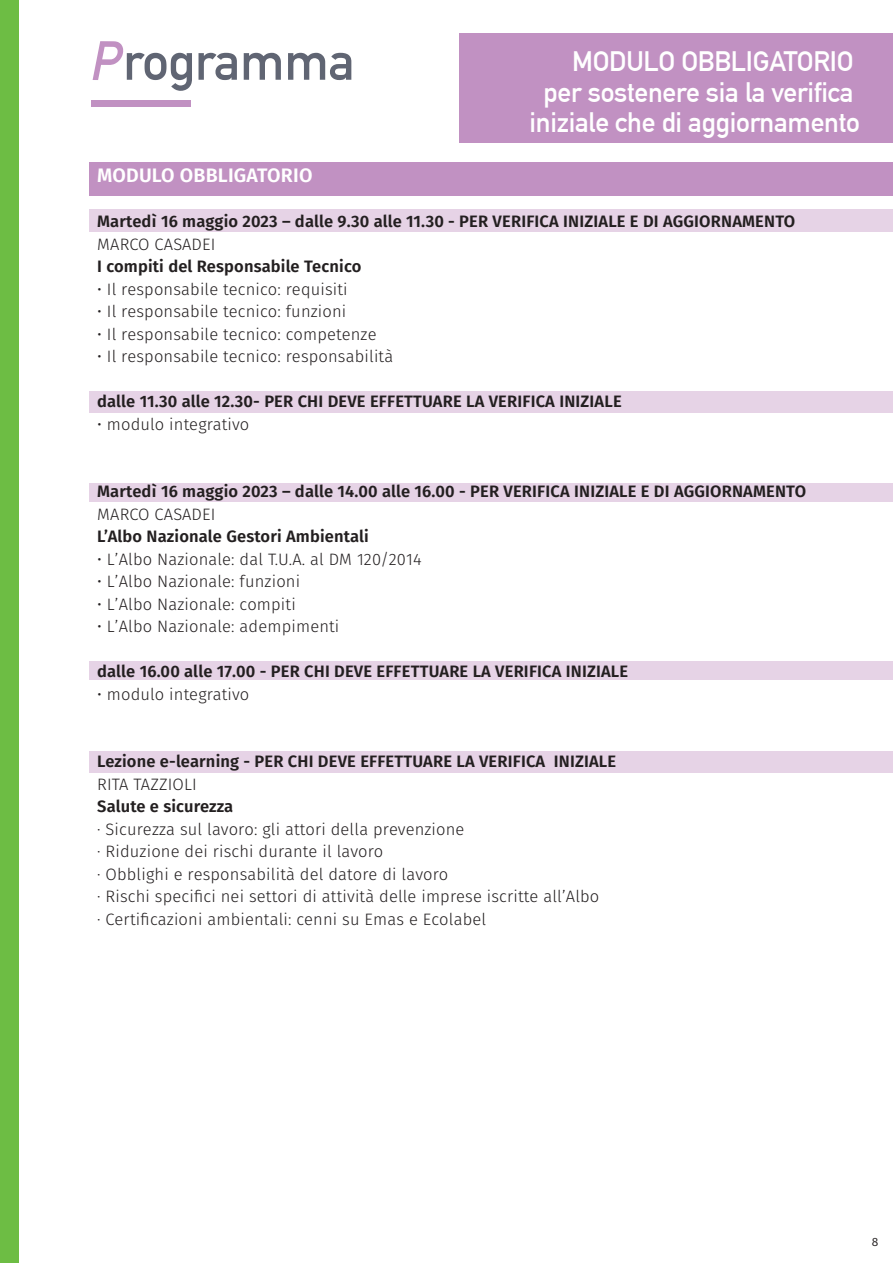
<style>
.page{position:relative;width:893px;height:1263px;background:#fff}
.page>*{position:absolute;margin:0;border:0;box-sizing:border-box;transform-origin:0 0}
.t1{font:52.5px "DIN Mittelschrift Std";letter-spacing:-.01em;color:#606573}
.t2{font:27.6px/30.3px "DIN Mittelschrift Std";letter-spacing:-.01em;color:#fff;text-align:right}
.t3{font:600 19.5px "Fira Sans";letter-spacing:.01em;color:#fff}
.t4{font:300 16.5px/22.5px "Fira Sans";letter-spacing:.01em;color:#231f20}
.t5{font:600 16.5px "Fira Sans";letter-spacing:.01em;color:#231f20}
.t6{font:12px "Fira Sans";color:#231f20}
.s1{font-style:italic;font-size:54.6px;color:#c191c2}
</style>
<div class="page">
<div style="left:90px;top:392px;width:803px;height:21px;background:#e6d3e6"></div>
<div style="left:90px;top:163px;width:803px;height:33px;background:#c191c2"></div>
<div style="left:90px;top:209px;width:803px;height:23px;background:#e6d3e6"></div>
<div style="left:90px;top:483px;width:803px;height:18px;background:#e6d3e6"></div>
<div style="left:90px;top:662px;width:803px;height:18px;background:#e6d3e6"></div>
<div style="left:90px;top:752px;width:803px;height:21px;background:#e6d3e6"></div>
<div style="left:0;top:0;width:18px;height:1263px;background:#6dbd44"></div>
<div style="left:91px;top:100px;width:99px;height:7px;background:#c191c2"></div>
<div style="left:459px;top:34px;width:434px;height:109px;background:#c191c2"></div>
<h1 class="t1" style="left:89px;top:30px;width:267px"><span class="s1">P</span>rogramma</h1>
<h2 class="t2" style="left:530px;top:47px;width:332px">MODULO OBBLIGATORIO<br>per sostenere sia la verifica iniziale che di aggiornamento</h2>
<p class="t3" style="left:97px;top:159px;width:217px">MODULO OBBLIGATORIO</p>
<p class="t5" style="left:97px;top:208px;width:699px">Martedì 16 maggio 2023 – dalle 9.30 alle 11.30 - PER VERIFICA INIZIALE E DI AGGIORNAMENTO</p>
<p class="t4" style="left:97px;top:233px;width:120px">MARCO CASADEI</p>
<p class="t5" style="left:97px;top:253px;width:266px">I compiti del Responsabile Tecnico</p>
<p class="t4" style="left:97px;top:278px;width:252px">• Il responsabile tecnico: requisiti</p>
<p class="t4" style="left:97px;top:300px;width:251px">• Il responsabile tecnico: funzioni</p>
<p class="t4" style="left:97px;top:323px;width:281px">• Il responsabile tecnico: competenze</p>
<p class="t4" style="left:97px;top:345px;width:298px">• Il responsabile tecnico: responsabilità</p>
<p class="t5" style="left:97px;top:388px;width:526px">dalle 11.30 alle 12.30- PER CHI DEVE EFFETTUARE LA VERIFICA INIZIALE</p>
<p class="t4" style="left:97px;top:413px;width:154px">• modulo integrativo</p>
<p class="t5" style="left:97px;top:478px;width:710px">Martedì 16 maggio 2023 – dalle 14.00 alle 16.00 - PER VERIFICA INIZIALE E DI AGGIORNAMENTO</p>
<p class="t4" style="left:97px;top:503px;width:120px">MARCO CASADEI</p>
<p class="t5" style="left:97px;top:523px;width:273px">L’Albo Nazionale Gestori Ambientali</p>
<p class="t4" style="left:97px;top:548px;width:326px">• L’Albo Nazionale: dal T.U.A. al DM 120/2014</p>
<p class="t4" style="left:97px;top:570px;width:204px">• L’Albo Nazionale: funzioni</p>
<p class="t4" style="left:97px;top:593px;width:200px">• L’Albo Nazionale: compiti</p>
<p class="t4" style="left:97px;top:615px;width:244px">• L’Albo Nazionale: adempimenti</p>
<p class="t5" style="left:97px;top:658px;width:533px">dalle 16.00 alle 17.00 - PER CHI DEVE EFFETTUARE LA VERIFICA INIZIALE</p>
<p class="t4" style="left:97px;top:683px;width:154px">• modulo integrativo</p>
<p class="t5" style="left:97px;top:748px;width:521px">Lezione e-learning - PER CHI DEVE EFFETTUARE LA VERIFICA INIZIALE</p>
<p class="t4" style="left:97px;top:773px;width:101px">RITA TAZZIOLI</p>
<p class="t5" style="left:97px;top:793px;width:138px">Salute e sicurezza</p>
<p class="t4" style="left:97px;top:818px;width:504px">· Sicurezza sul lavoro: gli attori della prevenzione<br>· Riduzione dei rischi durante il lavoro<br>· Obblighi e responsabilità del datore di lavoro<br>· Rischi specifici nei settori di attività delle imprese iscritte all’Albo · Certificazioni ambientali: cenni su Emas e Ecolabel</p>
<p class="t6" style="left:872px;top:1233px;width:8px">8</p>
</div>
